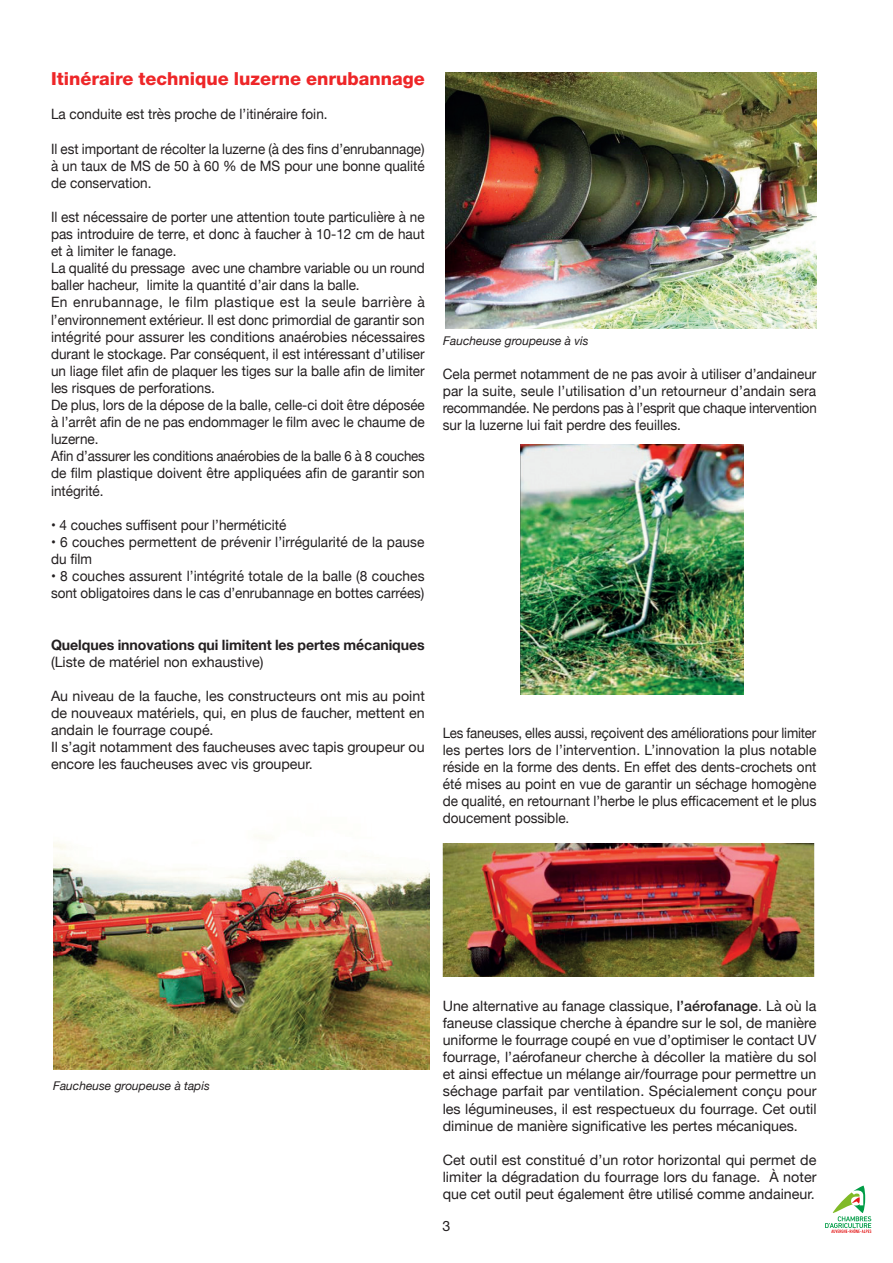
<style>
.page{position:relative;width:893px;height:1263px;background:#fff}
.page>*{position:absolute;margin:0;border:0;box-sizing:border-box;transform-origin:0 0}
.t1{font:800 18px "Helvetica Neue LT Std";color:#ee2628}
.t2{font:14.25px/17.1px "Helvetica Neue";color:#231f20;text-align:justify}
.t3{font:14.25px/17.1px "Helvetica Neue";color:#231f20;text-align:justify;scale:.93 1}
.t4{font:14.25px/17.1px "Helvetica Neue";color:#231f20;text-align:justify;scale:.95 1}
.t5{font:14.25px/17.1px "Helvetica Neue";color:#231f20;text-align:justify;scale:.94 1}
.t6{font:14.25px/17.1px "Helvetica Neue";color:#231f20;scale:.96 1}
.t7{font:700 14.25px "Helvetica Neue";letter-spacing:-.005em;color:#231f20}
.t8{font:14.25px "Helvetica Neue LT Std";color:#231f20}
.t9{font:italic 12px "Helvetica Neue";color:#231f20}
.s1{font-weight:500}
</style>
<div class="page">
<svg style="left:825px;top:1186px;width:46px;height:47px"></svg>
<img style="left:445px;top:72px;width:371px;height:256px">
<img style="left:443px;top:843px;width:371px;height:134px">
<img style="left:521px;top:444px;width:223px;height:250px">
<img style="left:53px;top:835px;width:376px;height:234px">
<p class="t1" style="left:51px;top:68px;width:375px">Itinéraire technique luzerne enrubannage</p>
<p class="t4" style="left:51px;top:107px;width:293px">La conduite est très proche de l’itinéraire foin.</p>
<p class="t5" style="left:51px;top:141px;width:399px">Il est important de récolter la luzerne (à des fins d’enrubannage) à un taux de MS de 50 à 60 % de MS pour une bonne qualité de conservation.</p>
<p class="t4" style="left:51px;top:209px;width:395px">Il est nécessaire de porter une attention toute particulière à ne pas introduire de terre, et donc à faucher à 10-12 cm de haut et à limiter le fanage.</p>
<p class="t5" style="left:51px;top:260px;width:399px">La qualité du pressage avec une chambre variable ou un round baller hacheur, limite la quantité d’air dans la balle.</p>
<p class="t2" style="left:51px;top:295px;width:375px">En enrubannage, le film plastique est la seule barrière à l’environnement extérieur. Il est donc primordial de garantir son intégrité pour assurer les conditions anaérobies nécessaires durant le stockage. Par conséquent, il est intéressant d’utiliser un liage filet afin de plaquer les tiges sur la balle afin de limiter les risques de perforations.</p>
<p class="t5" style="left:51px;top:397px;width:399px">De plus, lors de la dépose de la balle, celle-ci doit être déposée à l’arrêt afin de ne pas endommager le film avec le chaume de luzerne.</p>
<p class="t3" style="left:51px;top:449px;width:403px">Afin d’assurer les conditions anaérobies de la balle 6 à 8 couches de film plastique doivent être appliquées afin de garantir son intégrité.</p>
<p class="t4" style="left:51px;top:517px;width:249px">• 4 couches suffisent pour l’herméticité</p>
<p class="t6" style="left:51px;top:534px;width:391px">• 6 couches permettent de prévenir l’irrégularité de la pause du film</p>
<p class="t6" style="left:51px;top:568px;width:391px">• 8 couches assurent l’intégrité totale de la balle (8 couches sont obligatoires dans le cas d’enrubannage en bottes carrées)</p>
<p class="t7" style="left:51px;top:633px;width:375px">Quelques innovations qui limitent les pertes mécaniques</p>
<p class="t2" style="left:51px;top:654px;width:214px">(Liste de matériel non exhaustive)</p>
<p class="t2" style="left:51px;top:688px;width:375px">Au niveau de la fauche, les constructeurs ont mis au point de nouveaux matériels, qui, en plus de faucher, mettent en andain le fourrage coupé.</p>
<p class="t2" style="left:51px;top:739px;width:375px">Il s’agit notamment des faucheuses avec tapis groupeur ou encore les faucheuses avec vis groupeur.</p>
<p class="t9" style="left:443px;top:332px;width:147px">Faucheuse groupeuse à vis</p>
<p class="t4" style="left:443px;top:366px;width:395px">Cela permet notamment de ne pas avoir à utiliser d’andaineur par la suite, seule l’utilisation d’un retourneur d’andain sera recommandée. Ne perdons pas à l’esprit que chaque intervention sur la luzerne lui fait perdre des feuilles.</p>
<p class="t3" style="left:443px;top:725px;width:403px">Les faneuses, elles aussi, reçoivent des améliorations pour limiter les pertes lors de l’intervention. L’innovation la plus notable réside en la forme des dents. En effet des dents-crochets ont été mises au point en vue de garantir un séchage homogène de qualité, en retournant l’herbe le plus efficacement et le plus doucement possible.</p>
<p class="t9" style="left:53px;top:1077px;width:158px">Faucheuse groupeuse à tapis</p>
<p class="t2" style="left:443px;top:998px;width:375px">Une alternative au fanage classique, <span class="s1">l’aérofanage</span>. Là où la faneuse classique cherche à épandre sur le sol, de manière uniforme le fourrage coupé en vue d’optimiser le contact UV fourrage, l’aérofaneur cherche à décoller la matière du sol et ainsi effectue un mélange air/fourrage pour permettre un séchage parfait par ventilation. Spécialement conçu pour les légumineuses, il est respectueux du fourrage. Cet outil diminue de manière significative les pertes mécaniques.</p>
<p class="t2" style="left:443px;top:1152px;width:375px">Cet outil est constitué d’un rotor horizontal qui permet de limiter la dégradation du fourrage lors du fanage. À noter que cet outil peut également être utilisé comme andaineur.</p>
<p class="t8" style="left:442px;top:1217px;width:9px">3</p>
</div>
